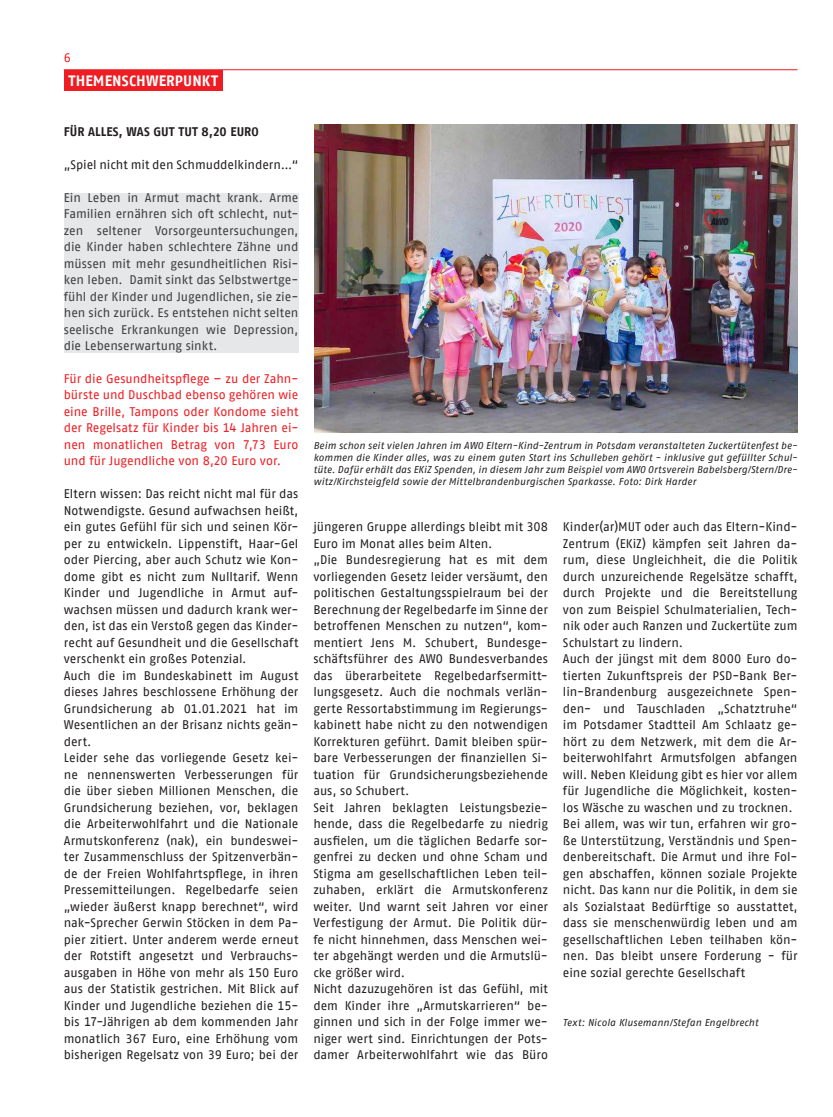
<style>
.page{position:relative;width:833px;height:1117px;background:#fff}
.page>*{position:absolute;margin:0;border:0;box-sizing:border-box;transform-origin:0 0}
.Verfasser{font:700 15px "AWO Fago Office";letter-spacing:.01em;color:#fff}
.Verfasser-2{font:12.5px/16.5px "AWO Fago Office";letter-spacing:-.005em;color:#231f20;text-align:justify}
.TextSchatten{font:12.5px/16.5px "AWO Fago Office";letter-spacing:-.005em;color:#3e3e3f;text-align:justify}
.Verfasser-3{font:12.5px/16.5px "AWO Fago Office";color:#ee1d23;text-align:justify}
.Verfasser-4{font:700 12.5px "AWO Fago Office";letter-spacing:.005em;color:#231f20}
.Verfasser-5{font:italic 10px/12px "AWO Fago Office";letter-spacing:.01em;color:#231f20;text-align:justify}
</style>
<div class="page">
<hr style="left:64px;top:69px;width:733px;height:1px;background:#ee1d23">
<div style="left:64px;top:70px;width:159px;height:20px;background:#ee1d23"></div>
<div style="left:64px;top:193px;width:234px;height:159px;background:#e6e7e9"></div>
<img style="left:314px;top:124px;width:483px;height:308px">
<p class="Verfasser-3" style="left:64px;top:49px;width:9px">6</p>
<p class="Verfasser" style="left:68px;top:72px;width:151px">THEMENSCHWERPUNKT</p>
<p class="Verfasser-4" style="left:64px;top:124px;width:196px">FÜR ALLES, WAS GUT TUT 8,20 EURO</p>
<p class="Verfasser-2" style="left:64px;top:156px;width:236px">„Spiel nicht mit den Schmuddelkindern…“</p>
<p class="TextSchatten" style="left:64px;top:189px;width:236px">Ein Leben in Armut macht krank. Arme Familien ernähren sich oft schlecht, nut&shy;zen seltener Vorsorgeuntersuchungen, die Kinder haben schlechtere Zähne und müssen mit mehr gesundheitlichen Risi&shy;ken leben. Damit sinkt das Selbstwertge&shy;fühl der Kinder und Jugendlichen, sie zie&shy;hen sich zurück. Es entstehen nicht selten seelische Erkrankungen wie Depression, die Lebenserwartung sinkt.</p>
<p class="Verfasser-3" style="left:64px;top:370px;width:236px">Für die Gesundheitspflege – zu der Zahn&shy;bürste und Duschbad ebenso gehören wie eine Brille, Tampons oder Kondome sieht der Regelsatz für Kinder bis 14 Jahren ei&shy;nen monatlichen Betrag von 7,73 Euro und für Jugendliche von 8,20 Euro vor.</p>
<p class="Verfasser-2" style="left:64px;top:485px;width:236px">Eltern wissen: Das reicht nicht mal für das Notwendigste. Gesund aufwachsen heißt, ein gutes Gefühl für sich und seinen Kör&shy;per zu entwickeln. Lippenstift, Haar-Gel oder Piercing, aber auch Schutz wie Kon&shy;dome gibt es nicht zum Nulltarif. Wenn Kinder und Jugendliche in Armut auf&shy;wachsen müssen und dadurch krank wer&shy;den, ist das ein Verstoß gegen das Kinder&shy;recht auf Gesundheit und die Gesellschaft verschenkt ein großes Potenzial.</p>
<p class="Verfasser-2" style="left:64px;top:667px;width:236px">Auch die im Bundeskabinett im August dieses Jahres beschlossene Erhöhung der Grundsicherung ab 01.01.2021 hat im Wesentlichen an der Brisanz nichts geän&shy;dert.</p>
<p class="Verfasser-2" style="left:64px;top:749px;width:236px">Leider sehe das vorliegende Gesetz kei&shy;ne nennenswerten Verbesserungen für die über sieben Millionen Menschen, die Grundsicherung beziehen, vor, beklagen die Arbeiterwohlfahrt und die Nationale Armutskonferenz (nak), ein bundeswei&shy;ter Zusammenschluss der Spitzenverbän&shy;de der Freien Wohlfahrtspflege, in ihren Pressemitteilungen. Regelbedarfe seien „wieder äußerst knapp berechnet“, wird nak-Sprecher Gerwin Stöcken in dem Pa&shy;pier zitiert. Unter anderem werde erneut der Rotstift angesetzt und Verbrauchs&shy;ausgaben in Höhe von mehr als 150 Euro aus der Statistik gestrichen. Mit Blick auf Kinder und Jugendliche beziehen die 15- bis 17-Jährigen ab dem kommenden Jahr monatlich 367 Euro, eine Erhöhung vom bisherigen Regelsatz von 39 Euro; bei der</p>
<p class="Verfasser-5" style="left:313px;top:439px;width:485px">Beim schon seit vielen Jahren im AWO Eltern-Kind-Zentrum in Potsdam veranstalteten Zuckertütenfest be&shy;kommen die Kinder alles, was zu einem guten Start ins Schulleben gehört - inklusive gut gefüllter Schul&shy;tüte. Dafür erhält das EKiZ Spenden, in diesem Jahr zum Beispiel vom AWO Ortsverein Babelsberg/Stern/Dre&shy;witz/Kirchsteigfeld sowie der Mittelbrandenburgischen Sparkasse. Foto: Dirk Harder</p>
<p class="Verfasser-2" style="left:313px;top:518px;width:236px">jüngeren Gruppe allerdings bleibt mit 308<br>Euro im Monat alles beim Alten.</p>
<p class="Verfasser-2" style="left:313px;top:551px;width:236px">„Die Bundesregierung hat es mit dem vorliegenden Gesetz leider versäumt, den politischen Gestaltungsspielraum bei der Berechnung der Regelbedarfe im Sinne der betroffenen Menschen zu nutzen“, kom&shy;mentiert Jens M. Schubert, Bundesge&shy;schäftsführer des AWO Bundesverbandes das überarbeitete Regelbedarfsermitt&shy;lungsgesetz. Auch die nochmals verlän&shy;gerte Ressortabstimmung im Regierungs&shy;kabinett habe nicht zu den notwendigen Korrekturen geführt. Damit bleiben spür&shy;bare Verbesserungen der finanziellen Si&shy;tuation für Grundsicherungsbeziehende aus, so Schubert.</p>
<p class="Verfasser-2" style="left:313px;top:798px;width:236px">Seit Jahren beklagten Leistungsbezie&shy;hende, dass die Regelbedarfe zu niedrig ausfielen, um die täglichen Bedarfe sor&shy;genfrei zu decken und ohne Scham und Stigma am gesellschaftlichen Leben teil&shy;zuhaben, erklärt die Armutskonferenz weiter. Und warnt seit Jahren vor einer Verfestigung der Armut. Die Politik dür&shy;fe nicht hinnehmen, dass Menschen wei&shy;ter abgehängt werden und die Armutslü&shy;cke größer wird.</p>
<p class="Verfasser-2" style="left:313px;top:980px;width:236px">Nicht dazuzugehören ist das Gefühl, mit dem Kinder ihre „Armutskarrieren“ be&shy;ginnen und sich in der Folge immer we&shy;niger wert sind. Einrichtungen der Pots&shy;damer Arbeiterwohlfahrt wie das Büro</p>
<p class="Verfasser-2" style="left:563px;top:518px;width:236px">Kinder(ar)MUT oder auch das Eltern-Kind-Zentrum (EKiZ) kämpfen seit Jahren da&shy;rum, diese Ungleichheit, die die Politik durch unzureichende Regelsätze schafft, durch Projekte und die Bereitstellung von zum Beispiel Schulmaterialien, Tech&shy;nik oder auch Ranzen und Zuckertüte zum Schulstart zu lindern.</p>
<p class="Verfasser-2" style="left:563px;top:650px;width:236px">Auch der jüngst mit dem 8000 Euro do&shy;tierten Zukunftspreis der PSD-Bank Ber&shy;lin-Brandenburg ausgezeichnete Spen&shy;den- und Tauschladen „Schatztruhe“ im Potsdamer Stadtteil Am Schlaatz ge&shy;hört zu dem Netzwerk, mit dem die Ar&shy;beiterwohlfahrt Armutsfolgen abfangen will. Neben Kleidung gibt es hier vor allem für Jugendliche die Möglichkeit, kosten&shy;los Wäsche zu waschen und zu trocknen.</p>
<p class="Verfasser-2" style="left:563px;top:815px;width:236px">Bei allem, was wir tun, erfahren wir gro&shy;ße Unterstützung, Verständnis und Spen&shy;denbereitschaft. Die Armut und ihre Fol&shy;gen abschaffen, können soziale Projekte nicht. Das kann nur die Politik, in dem sie als Sozialstaat Bedürftige so ausstattet, dass sie menschenwürdig leben und am gesellschaftlichen Leben teilhaben kön&shy;nen. Das bleibt unsere Forderung - für eine sozial gerechte Gesellschaft</p>
<p class="Verfasser-5" style="left:563px;top:1016px;width:197px">Text: Nicola Klusemann/Stefan Engelbrecht</p>
</div>
